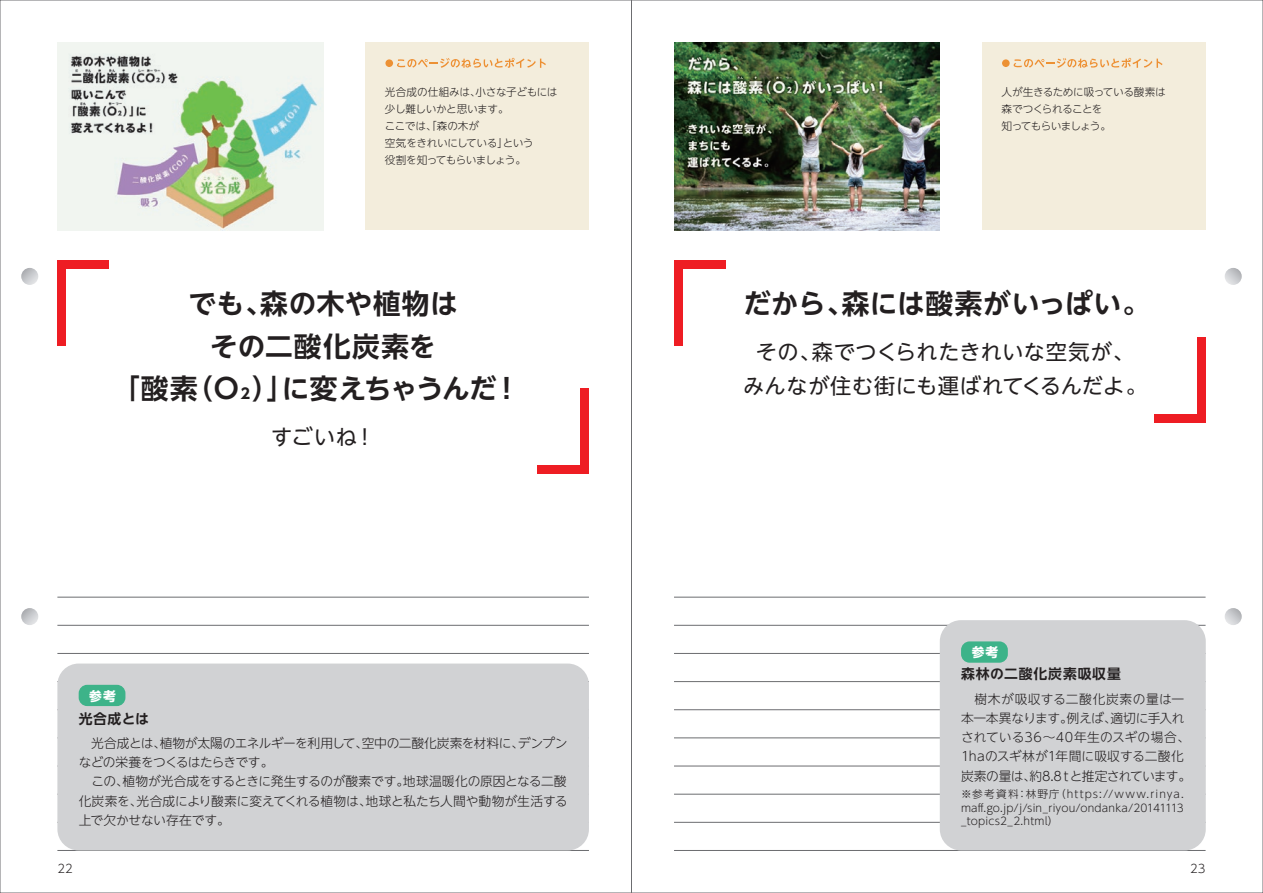
<style>
.page{position:relative;width:1263px;height:893px;background:#fff}
.page>*{position:absolute;margin:0;border:0;box-sizing:border-box;transform-origin:0 0}
.t1{font:700 27.6px/42.5px "UD Shin Go NT Pr 6 N De";letter-spacing:.02em;color:#231f20;text-align:center}
.t2{font:21.3px/34px "UD Shin Go NT Pr 6 N";letter-spacing:.015em;color:#231f20;text-align:center}
.t3{font:700 13.8px "UD Shin Go NT Pr 6 N De";letter-spacing:.055em;color:#231f20}
.t4{font:300 12.75px/19.2px "UD Shin Go NT Pr 6 N";letter-spacing:-.015em;color:#231f20}
.t5{font:700 12.75px "UD Shin Go NT Pr 6 N";color:#fff}
.t6{font:300 11.7px "UD Shin Go NT Pr 6 N";color:#231f20}
.t7{font:300 10.65px/17px "UD Shin Go NT Pr 6 N";letter-spacing:-.025em;color:#231f20}
.t8{font:300 10.65px/17px "UD Shin Go NT Pr 6 N";letter-spacing:-.05em;color:#231f20}
</style>
<div class="page">
<img style="left:57px;top:43px;width:266px;height:187px">
<img style="left:674px;top:43px;width:266px;height:187px">
<hr style="left:57px;top:597px;width:532px;height:1px;background:#6c6d70">
<hr style="left:57px;top:625px;width:532px;height:1px;background:#6c6d70">
<hr style="left:57px;top:653px;width:532px;height:1px;background:#6c6d70">
<hr style="left:57px;top:850px;width:532px;height:1px;background:#6c6d70">
<hr style="left:674px;top:597px;width:531px;height:1px;background:#6c6d70">
<hr style="left:674px;top:625px;width:531px;height:1px;background:#6c6d70">
<hr style="left:674px;top:653px;width:531px;height:1px;background:#6c6d70">
<hr style="left:674px;top:681px;width:531px;height:1px;background:#6c6d70">
<hr style="left:674px;top:709px;width:531px;height:1px;background:#6c6d70">
<hr style="left:674px;top:738px;width:531px;height:1px;background:#6c6d70">
<hr style="left:674px;top:766px;width:531px;height:1px;background:#6c6d70">
<hr style="left:674px;top:794px;width:531px;height:1px;background:#6c6d70">
<hr style="left:674px;top:822px;width:531px;height:1px;background:#6c6d70">
<hr style="left:674px;top:850px;width:531px;height:1px;background:#6c6d70">
<div style="left:982px;top:43px;width:223px;height:187px;background:#f3eddc"></div>
<div style="left:1002px;top:59px;width:8px;height:8px;background:#ec9134;border-radius:50%"></div>
<svg style="left:1013px;top:58px;width:149px;height:10px"></svg>
<div style="left:366px;top:43px;width:223px;height:187px;background:#f3eddc"></div>
<div style="left:385px;top:59px;width:8px;height:8px;background:#ec9134;border-radius:50%"></div>
<svg style="left:397px;top:58px;width:149px;height:10px"></svg>
<div style="left:57px;top:260px;width:51px;height:9px;background:#ee1d23"></div>
<div style="left:57px;top:260px;width:9px;height:85px;background:#ee1d23"></div>
<div style="left:538px;top:465px;width:51px;height:9px;background:#ee1d23"></div>
<div style="left:580px;top:389px;width:9px;height:85px;background:#ee1d23"></div>
<div style="left:674px;top:260px;width:51px;height:9px;background:#ee1d23"></div>
<div style="left:674px;top:260px;width:8px;height:85px;background:#ee1d23"></div>
<div style="left:1154px;top:414px;width:51px;height:9px;background:#ee1d23"></div>
<div style="left:1197px;top:338px;width:8px;height:85px;background:#ee1d23"></div>
<div style="left:57px;top:663px;width:532px;height:187px;background:#d1d2d4;border-radius:21px"></div>
<div style="left:79px;top:685px;width:46px;height:21px;background:#3db389;border-radius:9px"></div>
<div style="left:940px;top:620px;width:266px;height:230px;background:#d1d2d4;border-radius:21px"></div>
<div style="left:961px;top:641px;width:47px;height:22px;background:#3db389;border-radius:9px"></div>
<hr style="left:631px;top:0;width:1px;height:893px;background:#6c6d70">
<svg style="left:21px;top:268px;width:17px;height:17px"></svg>
<svg style="left:21px;top:608px;width:17px;height:17px"></svg>
<svg style="left:1225px;top:268px;width:17px;height:17px"></svg>
<svg style="left:1225px;top:608px;width:17px;height:17px"></svg>
<p class="t7" style="left:385px;top:83px;width:174px">光合成の仕組みは、小さな子どもには少し難しいかと思います。<br>ここでは、「森の木が<br>空気をきれいにしている」という<br>役割を知ってもらいましょう。</p>
<h1 class="t1" style="left:112px;top:282px;width:410px">でも、森の木や植物は<br>その二酸化炭素を<br>「酸素（O₂）」に変えちゃうんだ！</h1>
<h2 class="t2" style="left:271px;top:419px;width:106px">すごいね！</h2>
<p class="t5" style="left:89px;top:685px;width:28px">参考</p>
<p class="t3" style="left:79px;top:707px;width:72px">光合成とは</p>
<p class="t4" style="left:79px;top:733px;width:490px">　光合成とは、植物が太陽のエネルギーを利用して、空中の二酸化炭素を材料に、デンプンなどの栄養をつくるはたらきです。<br>　この、植物が光合成をするときに発生するのが酸素です。地球温暖化の原因となる二酸化炭素を、光合成により酸素に変えてくれる植物は、地球と私たち人間や動物が生活する上で欠かせない存在です。</p>
<p class="t8" style="left:1001px;top:83px;width:166px">人が生きるために吸っている酸素は森でつくられることを<br>知ってもらいましょう。</p>
<h1 class="t1" style="left:744px;top:282px;width:408px">だから、森には酸素がいっぱい。</h1>
<h2 class="t2" style="left:743px;top:334px;width:405px">その、森でつくられたきれいな空気が、みんなが住む街にも運ばれてくるんだよ。</h2>
<p class="t5" style="left:972px;top:642px;width:28px">参考</p>
<p class="t3" style="left:961px;top:663px;width:161px">森林の二酸化炭素吸収量</p>
<p class="t4" style="left:961px;top:689px;width:232px">　樹木が吸収する二酸化炭素の量は一本一本異なります。例えば、適切に手入れされている36～40年生のスギの場合、<br>1haのスギ林が1年間に吸収する二酸化炭素の量は、約8.8ｔと推定されています。</p>
<p class="t7" style="left:961px;top:786px;width:224px;line-height:13.8px;text-align:justify">※参考資料：林野庁（https://www.rinya. maff.go.jp/j/sin_riyou/ondanka/20141113 _topics2_2.html）</p>
<p class="t6" style="left:57px;top:859px;width:17px">22</p>
<p class="t6" style="left:1190px;top:859px;width:17px">23</p>
</div>
